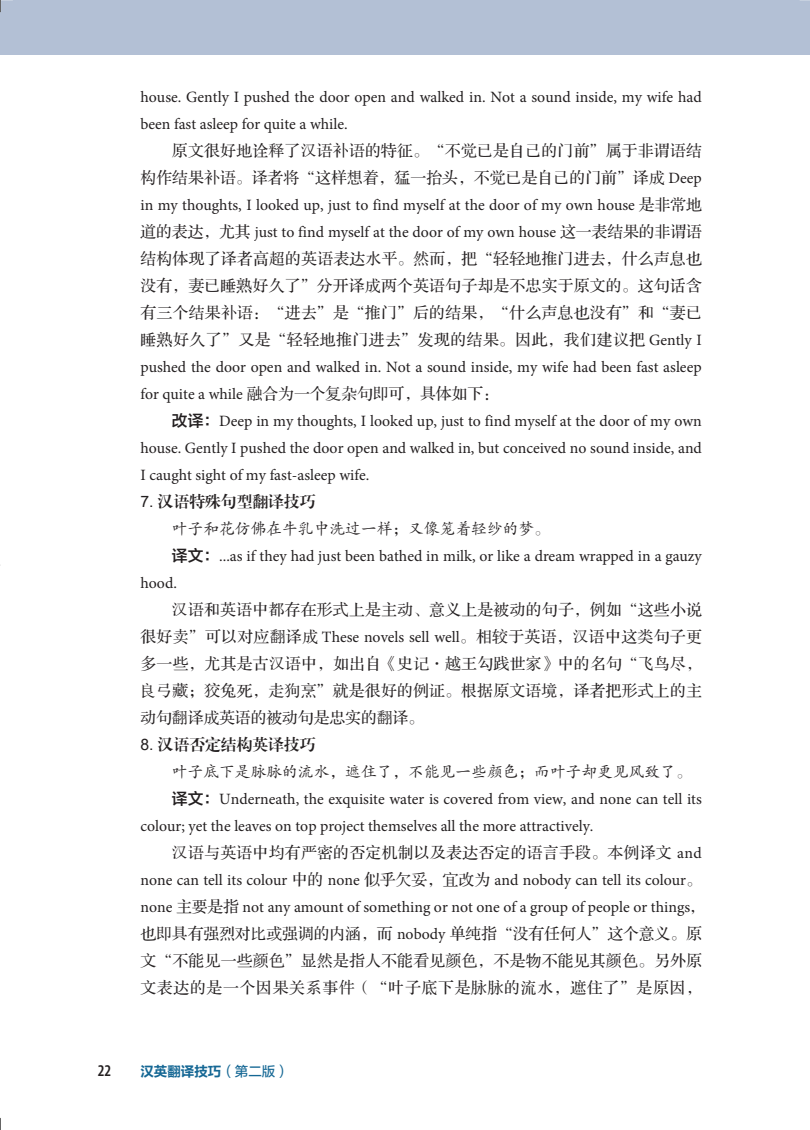
<style>
.page{position:relative;width:810px;height:1130px;background:#fff}
.page>*{position:absolute;margin:0;border:0;box-sizing:border-box;transform-origin:0 0}
.t1{font:600 condensed 16.5px "Myriad Pro";color:#231f20}
.t2{font:15.75px/27px "Minion Pro";color:#231f20}
.t3{font:15.75px/27px "FZS3 K GBK1 0";letter-spacing:.02em;color:#231f20;text-align:justify}
.t4{font:15.75px "FZKTK GBK1 0";color:#231f20}
.t5{font:15.75px "FZS3 K GBK1 0";color:#231f20}
.t6{font:15.75px "FZXBSJW GB1 0";color:#231f20}
.t7{font:13.5px "FZLTCHJW GB1 0";color:#156794}
.s1{font-family:"Minion Pro"}
.s2{font-family:"FZS3 K GBK1 0"}
.s3{font-family:"FZLTZHK GBK1 0"}
.s4{font-family:"Arial"}
.s5{font-family:"FZLTZHUNHJW GB1 0"}
</style>
<div class="page">
<div style="left:0;top:0;width:799px;height:55px;background:#b3c0d5"></div>
<div style="left:800px;top:0;width:10px;height:55px;background:#b3c0d5"></div>
<svg style="left:0;top:0;width:13px;height:13px"></svg>
<svg style="left:0;top:1118px;width:1px;height:12px"></svg>
<svg style="left:799px;top:0;width:11px;height:13px"></svg>
<p class="t2" style="left:140px;top:84px;width:563px">house. Gently I pushed the door open and walked in. Not a sound inside, my wife had been fast asleep for quite a while.</p>
<p class="t3" style="left:140px;top:138px;width:563px;text-align:right">原文很好地诠释了汉语补语的特征。“不觉已是自己的门前”属于非谓语结<br>构作结果补语。译者将“这样想着，猛一抬头，不觉已是自己的门前”译成 <span class="s1">Deep</span></p>
<p class="t2" style="left:140px;top:192px;width:563px">in my thoughts, I looked up, just to find myself at the door of my own house <span class="s2">是非常地道的表达，尤其</span> just to find myself at the door of my own house <span class="s2">这一表结果的非谓语</span></p>
<p class="t3" style="left:140px;top:246px;width:563px">结构体现了译者高超的英语表达水平。然而，把“轻轻地推门进去，什么声息也没有，妻已睡熟好久了”分开译成两个英语句子却是不忠实于原文的。这句话含有三个结果补语：“进去”是“推门”后的结果，“什么声息也没有”和“妻已睡熟好久了”又是“轻轻地推门进去”发现的结果。因此，我们建议把 <span class="s1">Gently I</span></p>
<p class="t2" style="left:140px;top:354px;width:563px">pushed the door open and walked in. Not a sound inside, my wife had been fast asleep</p>
<p class="t5" style="left:140px;top:385px;width:360px"><span class="s1">for quite a while</span> 融合为一个复杂句即可，具体如下：</p>
<p class="t2" style="left:140px;top:408px;width:563px;text-align:justify;text-indent:31px"><span class="s3">改译：</span>Deep in my thoughts, I looked up, just to find myself at the door of my own house. Gently I pushed the door open and walked in, but conceived no sound inside, and I caught sight of my fast-asleep wife.</p>
<p class="t6" style="left:140px;top:493px;width:177px"><span class="s4">7.</span> 汉语特殊句型翻译技巧</p>
<p class="t4" style="left:172px;top:520px;width:379px">叶子和花仿佛在牛乳中洗过一样；又像笼着轻纱的梦。</p>
<p class="t2" style="left:140px;top:543px;width:563px;text-indent:31px"><span class="s3">译文：</span>...as if they had just been bathed in milk, or like a dream wrapped in a gauzy hood.</p>
<p class="t3" style="left:140px;top:597px;width:563px;text-indent:31px">汉语和英语中都存在形式上是主动、意义上是被动的句子，例如“这些小说很好卖”可以对应翻译成 <span class="s1">These novels sell well</span>。相较于英语，汉语中这类句子更多一些，尤其是古汉语中，如出自《史记·越王勾践世家》中的名句“飞鸟尽，良弓藏；狡兔死，走狗烹”就是很好的例证。根据原文语境，译者把形式上的主动句翻译成英语的被动句是忠实的翻译。</p>
<p class="t6" style="left:140px;top:736px;width:177px"><span class="s4">8.</span> 汉语否定结构英译技巧</p>
<p class="t4" style="left:172px;top:763px;width:521px">叶子底下是脉脉的流水，遮住了，不能见一些颜色；而叶子却更见风致了。</p>
<p class="t2" style="left:140px;top:786px;width:563px;text-indent:31px"><span class="s3">译文：</span>Underneath, the exquisite water is covered from view, and none can tell its colour; yet the leaves on top project themselves all the more attractively.</p>
<p class="t3" style="left:172px;top:840px;width:531px">汉语与英语中均有严密的否定机制以及表达否定的语言手段。本例译文 <span class="s1">and</span></p>
<p class="t2" style="left:140px;top:867px;width:566px">none can tell its colour <span class="s2">中的</span> none <span class="s2">似乎欠妥，宜改为</span> and nobody can tell its colour<span class="s2">。</span>none <span class="s2">主要是指</span> not any amount of something or not one of a group of people or things<span class="s2">，</span></p>
<p class="t3" style="left:140px;top:921px;width:563px">也即具有强烈对比或强调的内涵，而 <span class="s1">nobody</span> 单纯指“没有任何人”这个意义。原文“不能见一些颜色”显然是指人不能看见颜色，不是物不能见其颜色。另外原文表达的是一个因果关系事件（“叶子底下是脉脉的流水，遮住了”是原因，</p>
<p class="t1" style="left:98px;top:1060px;width:15px">22</p>
<p class="t7" style="left:140px;top:1063px;width:150px">汉英翻译技巧<span class="s5">（第二版）</span></p>
</div>
